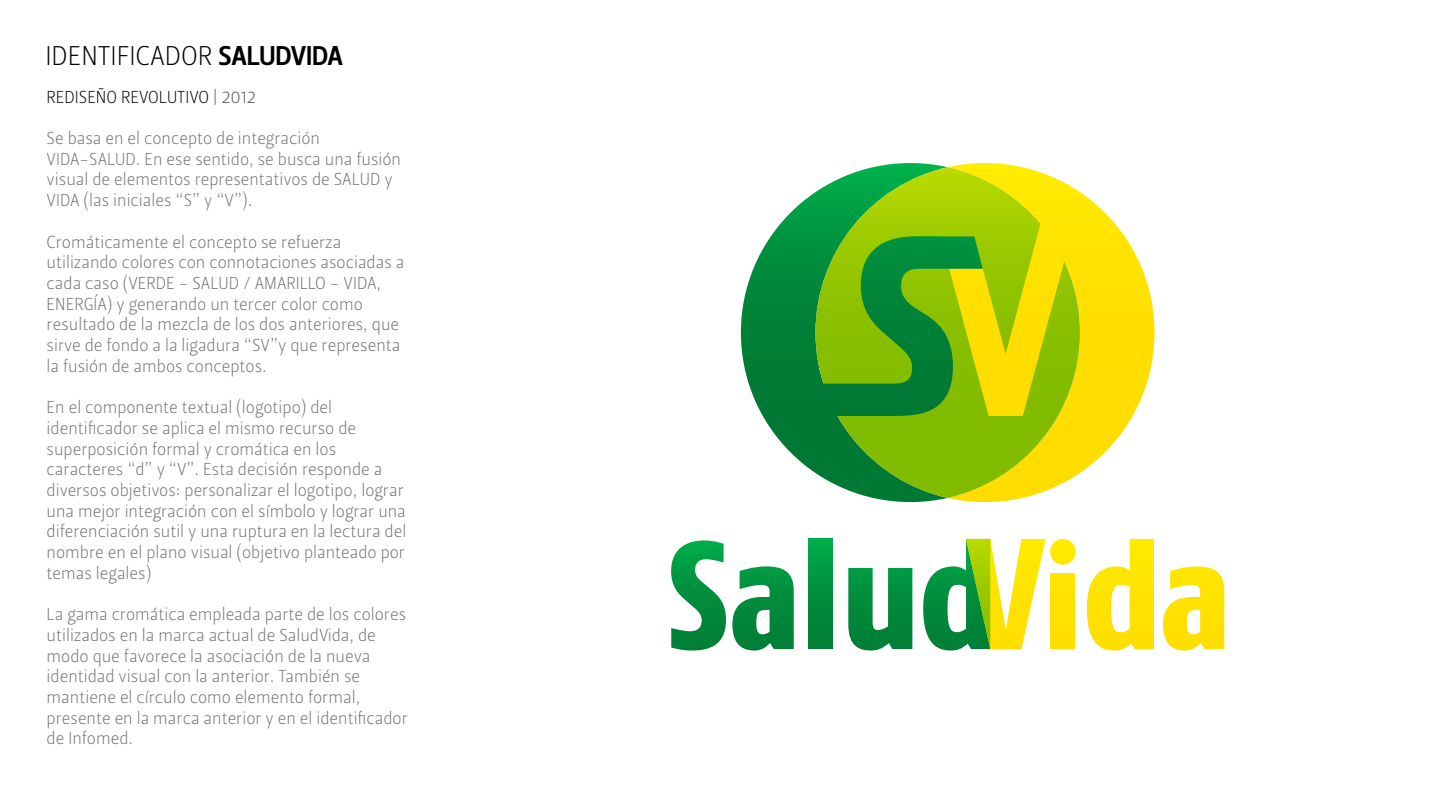
<style>
.page{position:relative;width:1440px;height:810px;background:#fff}
.page>*{position:absolute;margin:0;border:0;box-sizing:border-box;transform-origin:0 0}
.t1{font:27px "Leitura Sans Grot 1";color:#000}
.t2{font:17.25px/20.7px "Leitura Sans Grot 1";color:#6f7072}
.t3{font:17.25px "Leitura Sans Grot 1";color:#000}
.s1{font-family:"Leitura Sans Grot 3"}
.s2{color:#4d4d4d}
</style>
<div class="page">
<svg style="left:740px;top:163px;width:415px;height:340px"></svg>
<svg style="left:671px;top:538px;width:553px;height:113px"></svg>
<h1 class="t1" style="left:45px;top:40px;width:299px">IDENTIFICADOR <span class="s1">SALUDVIDA</span></h1>
<p class="t3" style="left:47px;top:87px;width:211px">REDISEÑO REVOLUTIVO <span class="s2">| 2012</span></p>
<p class="t2" style="left:47px;top:128px;width:356px">Se basa en el concepto de integración VIDA-SALUD. En ese sentido, se busca una fusión visual de elementos representativos de SALUD y VIDA (las iniciales “S” y “V”).</p>
<p class="t2" style="left:47px;top:232px;width:359px">Cromáticamente el concepto se refuerza utilizando colores con connotaciones asociadas a cada caso (VERDE - SALUD / AMARILLO - VIDA, ENERGÍA) y generando un tercer color como resultado de la mezcla de los dos anteriores, que sirve de fondo a la ligadura “SV”y que representa la fusión de ambos conceptos.</p>
<p class="t2" style="left:47px;top:397px;width:361px">En el componente textual (logotipo) del identificador se aplica el mismo recurso de superposición formal y cromática en los caracteres “d” y “V”. Esta decisión responde a diversos objetivos: personalizar el logotipo, lograr una mejor integración con el símbolo y lograr una diferenciación sutil y una ruptura en la lectura del nombre en el plano visual (objetivo planteado por temas legales)</p>
<p class="t2" style="left:47px;top:604px;width:363px">La gama cromática empleada parte de los colores utilizados en la marca actual de SaludVida, de modo que favorece la asociación de la nueva identidad visual con la anterior. También se mantiene el círculo como elemento formal, presente en la marca anterior y en el identificador de Infomed.</p>
</div>
